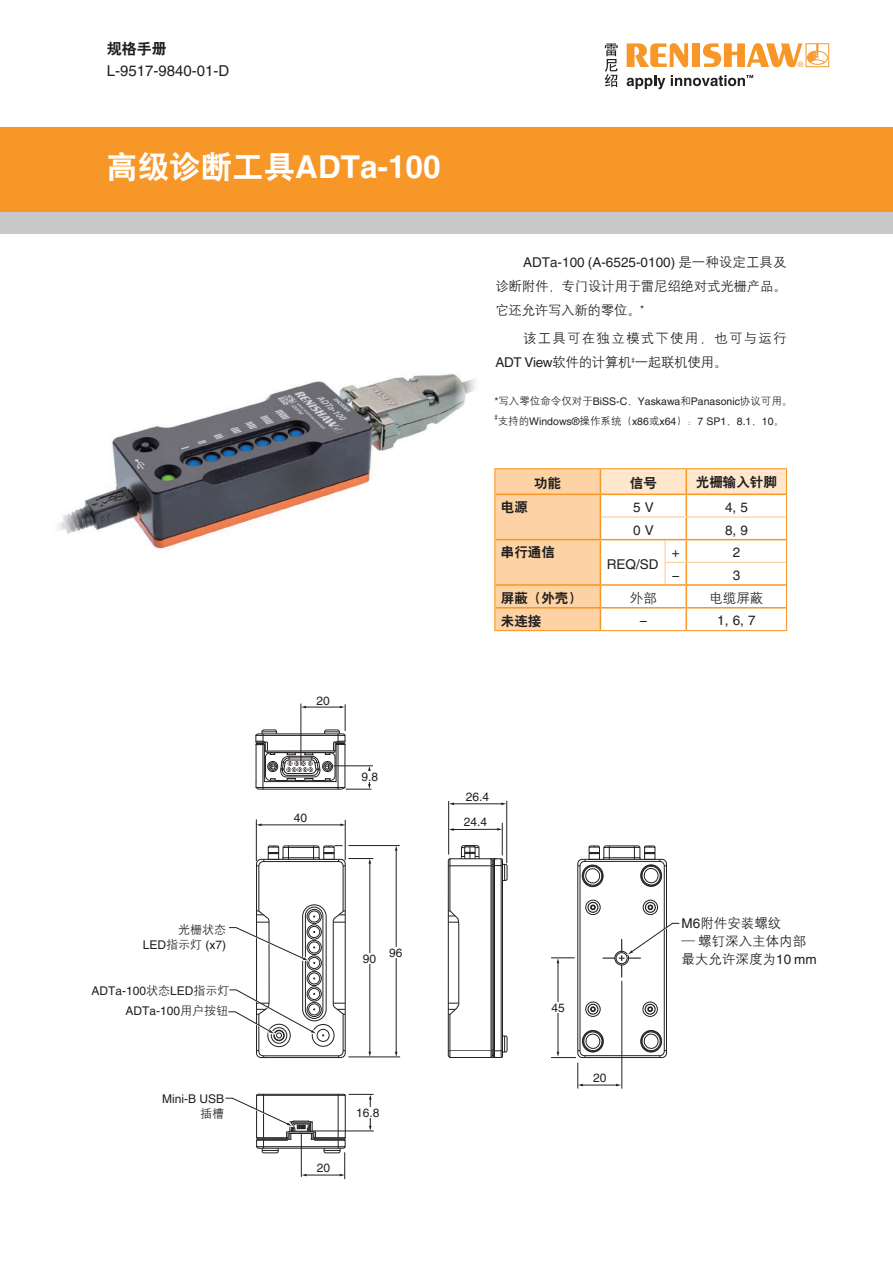
<style>
.page{position:relative;width:893px;height:1263px;background:#fff}
.page>*{position:absolute;margin:0;border:0;box-sizing:border-box;transform-origin:0 0}
.Document_title{font:700 31.5px "Helvetica LT Pro";color:#fff}
.Running_head_Roman{font:15px "Helvetica LT Pro";color:#231f20}
.Running_head_and_hea{font:15px "H Yb 2 gj";color:#231f20}
.Body_text_-_main__9{font:13.5px/23.5px "H Yg 2 gj";letter-spacing:-.02em;color:#231f20;text-align:justify}
.Body_text_-_main__9-2{font:13.5px/24px "H Yg 2 gj";letter-spacing:.09em;color:#231f20}
.Annotation_8_on_9__c{font:13.5px/18px "H Yg 2 gj";color:#231f20}
.Text_8_on_9_Roman__s{font:13.5px "Helvetica LT Pro";color:#231f20}
.Text_8_on_9_Roman__s-2{font:13.5px "H Yb 2 gj";color:#231f20}
.Text_8_on_9_Roman__s-3{font:13.5px "H Yg 2 gj";color:#231f20}
.Annotation_8_on_9__c-2{font:12px/14.1px "Helvetica LT Pro";color:#231f20;text-align:right}
.Annotation_8_on_9__c-3{font:12px "H Yg 2 gj";color:#231f20}
.Text_8_on_9_Roman__s-4{font:10.5px "Helvetica LT Pro";color:#231f20}
.s1{font-family:"H Yb 2 gj";font-weight:400}
.s2{font-family:"Helvetica LT Pro"}
.s3{font-family:"Helvetica LT Pro";font-size:10.5px}
.s4{font-family:"H Yg 2 gj"}
</style>
<div class="page">
<div style="left:0;top:128px;width:893px;height:85px;background:#f79727"></div>
<div style="left:0;top:213px;width:893px;height:21px;background:#c7c8ca"></div>
<svg style="left:494px;top:468px;width:293px;height:163px"></svg>
<hr style="left:686px;top:607px;width:100px;height:1px;background:#f79727">
<svg style="left:448px;top:845px;width:60px;height:213px"></svg>
<div style="left:577px;top:859px;width:90px;height:199px;border:1px solid #231f20;border-radius:4px"></div>
<hr style="left:578px;top:865px;width:89px;height:1px;background:#231f20">
<hr style="left:660px;top:859px;width:1px;height:198px;background:#231f20">
<hr style="left:578px;top:1050px;width:88px;height:1px;background:#231f20">
<div style="left:580px;top:861px;width:84px;height:195px;background:#fff;border-radius:4px"></div>
<div style="left:580px;top:861px;width:85px;height:195px;border:1px solid #231f20;border-radius:4px"></div>
<div style="left:586px;top:900px;width:14px;height:15px;border:1px solid #231f20;border-radius:50%"></div>
<div style="left:587px;top:902px;width:11px;height:11px;border:3px solid #231f20;border-radius:50%"></div>
<div style="left:589px;top:903px;width:8px;height:9px;border:2px solid #fff;border-radius:50%"></div>
<svg style="left:590px;top:905px;width:5px;height:4px"></svg>
<div style="left:643px;top:900px;width:15px;height:15px;border:1px solid #231f20;border-radius:50%"></div>
<div style="left:645px;top:902px;width:11px;height:11px;border:3px solid #231f20;border-radius:50%"></div>
<div style="left:646px;top:903px;width:9px;height:9px;border:2px solid #fff;border-radius:50%"></div>
<svg style="left:648px;top:905px;width:5px;height:4px"></svg>
<div style="left:586px;top:1002px;width:14px;height:14px;border:1px solid #231f20;border-radius:50%"></div>
<div style="left:587px;top:1004px;width:11px;height:11px;border:3px solid #231f20;border-radius:50%"></div>
<div style="left:589px;top:1005px;width:8px;height:8px;border:2px solid #fff;border-radius:50%"></div>
<svg style="left:590px;top:1007px;width:5px;height:4px"></svg>
<div style="left:643px;top:1002px;width:15px;height:14px;border:1px solid #231f20;border-radius:50%"></div>
<div style="left:645px;top:1004px;width:11px;height:11px;border:3px solid #231f20;border-radius:50%"></div>
<div style="left:646px;top:1005px;width:8px;height:8px;border:2px solid #fff;border-radius:50%"></div>
<svg style="left:648px;top:1007px;width:5px;height:4px"></svg>
<div style="left:640px;top:865px;width:22px;height:21px;border:1px solid #231f20;border-radius:50%"></div>
<svg style="left:582px;top:845px;width:79px;height:42px"></svg>
<div style="left:640px;top:1030px;width:22px;height:22px;border:1px solid #231f20;border-radius:50%"></div>
<svg style="left:640px;top:1030px;width:21px;height:22px"></svg>
<hr style="left:301px;top:703px;width:1px;height:62px;background:#231f20">
<hr style="left:448px;top:801px;width:1px;height:53px;background:#231f20">
<hr style="left:506px;top:801px;width:1px;height:62px;background:#231f20">
<hr style="left:502px;top:823px;width:1px;height:32px;background:#231f20">
<hr style="left:453px;top:803px;width:49px;height:1px;background:#231f20">
<svg style="left:449px;top:802px;width:5px;height:3px"></svg>
<hr style="left:453px;top:829px;width:45px;height:1px;background:#231f20">
<svg style="left:449px;top:828px;width:5px;height:3px"></svg>
<svg style="left:497px;top:828px;width:5px;height:3px"></svg>
<hr style="left:582px;top:1085px;width:35px;height:1px;background:#231f20">
<hr style="left:261px;top:825px;width:80px;height:1px;background:#231f20">
<svg style="left:257px;top:823px;width:5px;height:3px"></svg>
<svg style="left:340px;top:823px;width:5px;height:3px"></svg>
<hr style="left:333px;top:765px;width:40px;height:1px;background:#231f20">
<svg style="left:255px;top:704px;width:116px;height:86px"></svg>
<hr style="left:348px;top:845px;width:52px;height:1px;background:#231f20">
<hr style="left:396px;top:850px;width:1px;height:203px;background:#231f20">
<hr style="left:558px;top:962px;width:1px;height:91px;background:#231f20">
<hr style="left:348px;top:1057px;width:52px;height:1px;background:#231f20">
<svg style="left:551px;top:957px;width:24px;height:6px"></svg>
<hr style="left:256px;top:819px;width:1px;height:42px;background:#231f20">
<hr style="left:345px;top:820px;width:1px;height:40px;background:#231f20">
<svg style="left:603px;top:923px;width:77px;height:54px"></svg>
<hr style="left:313px;top:1131px;width:61px;height:1px;background:#231f20">
<hr style="left:622px;top:981px;width:1px;height:108px;background:#231f20">
<svg style="left:551px;top:1030px;width:52px;height:58px"></svg>
<svg style="left:225px;top:845px;width:148px;height:335px"></svg>
<div style="left:361px;top:772px;width:20px;height:10px;background:#fff"></div>
<div style="left:363px;top:953px;width:13px;height:10px;background:#fff"></div>
<div style="left:390px;top:947px;width:13px;height:10px;background:#fff"></div>
<div style="left:542px;top:1002px;width:31px;height:10px;background:#fff"></div>
<div style="left:354px;top:1108px;width:31px;height:10px;background:#fff"></div>
<img style="left:58px;top:374px;width:417px;height:175px">
<svg style="left:627px;top:43px;width:61px;height:24px"></svg>
<div style="left:692px;top:43px;width:8px;height:24px;background:#f79727"></div>
<svg style="left:627px;top:75px;width:38px;height:14px"></svg>
<div style="left:806px;top:43px;width:23px;height:24px;border:1px solid #f79727"></div>
<svg style="left:703px;top:43px;width:125px;height:24px"></svg>
<svg style="left:671px;top:75px;width:82px;height:11px"></svg>
<svg style="left:605px;top:43px;width:13px;height:44px"></svg>
<p class="Running_head_and_hea" style="left:107px;top:40px;width:61px">规格手册</p>
<p class="Running_head_Roman" style="left:107px;top:62px;width:124px">L-9517-9840-01-D</p>
<p class="Document_title" style="left:106px;top:148px;width:336px"><span class="s1">高级诊断工具</span>ADTa-100</p>
<p class="Annotation_8_on_9__c-2" style="left:316px;top:693px;width:15px">20</p>
<p class="Annotation_8_on_9__c-2" style="left:294px;top:811px;width:15px">40</p>
<p class="Annotation_8_on_9__c-2" style="left:362px;top:770px;width:18px">9.8</p>
<p class="Body_text_-_main__9" style="left:495px;top:251px;width:293px;text-indent:28px"><span class="s2">ADTa-100 (A-6525-0100)</span> 是一种设定工具及诊断附件，专门设计用于雷尼绍绝对式光栅产品。它还允许写入新的零位。<span class="s3">*</span></p>
<p class="Body_text_-_main__9-2" style="left:495px;top:326px;width:293px;text-indent:28px">该工具可在独立模式下使用，也可与运行<br><span class="s2">ADT View</span>软件的计算机<sup>‡</sup>一起联机使用。</p>
<p class="Text_8_on_9_Roman__s-4" style="left:494px;top:395px;width:300px">*<span class="s4">写入零位命令仅对于</span>BiSS-C<span class="s4">、</span>Yaskawa<span class="s4">和</span>Panasonic<span class="s4">协议可用。</span></p>
<p class="Text_8_on_9_Roman__s-4" style="left:494px;top:415px;width:291px"><sup>‡</sup><span class="s4">支持的</span>Windows®<span class="s4">操作系统（</span>x86<span class="s4">或</span>x64<span class="s4">）：</span>7 SP1<span class="s4">、</span>8.1<span class="s4">、</span>10<span class="s4">。</span></p>
<p class="Text_8_on_9_Roman__s-2" style="left:534px;top:476px;width:28px">功能</p>
<p class="Text_8_on_9_Roman__s-2" style="left:630px;top:476px;width:28px">信号</p>
<p class="Text_8_on_9_Roman__s-2" style="left:696px;top:475px;width:83px">光栅输入针脚</p>
<p class="Text_8_on_9_Roman__s-2" style="left:501px;top:500px;width:28px">电源</p>
<p class="Text_8_on_9_Roman__s" style="left:633px;top:499px;width:22px">5 V</p>
<p class="Text_8_on_9_Roman__s" style="left:725px;top:499px;width:24px">4, 5</p>
<p class="Text_8_on_9_Roman__s" style="left:633px;top:522px;width:22px">0 V</p>
<p class="Text_8_on_9_Roman__s" style="left:725px;top:522px;width:24px">8, 9</p>
<p class="Text_8_on_9_Roman__s-2" style="left:501px;top:546px;width:55px">串行通信</p>
<p class="Text_8_on_9_Roman__s" style="left:607px;top:556px;width:53px">REQ/SD</p>
<p class="Text_8_on_9_Roman__s" style="left:672px;top:545px;width:9px">+</p>
<p class="Text_8_on_9_Roman__s" style="left:733px;top:545px;width:9px">2</p>
<p class="Text_8_on_9_Roman__s" style="left:672px;top:567px;width:9px">−</p>
<p class="Text_8_on_9_Roman__s" style="left:733px;top:567px;width:9px">3</p>
<p class="Text_8_on_9_Roman__s-2" style="left:501px;top:591px;width:82px">屏蔽（外壳）</p>
<p class="Text_8_on_9_Roman__s-3" style="left:630px;top:591px;width:28px">外部</p>
<p class="Text_8_on_9_Roman__s-3" style="left:709px;top:591px;width:55px">电缆屏蔽</p>
<p class="Text_8_on_9_Roman__s-2" style="left:501px;top:614px;width:42px">未连接</p>
<p class="Text_8_on_9_Roman__s" style="left:639px;top:613px;width:9px">−</p>
<p class="Text_8_on_9_Roman__s" style="left:717px;top:613px;width:40px">1, 6, 7</p>
<p class="Annotation_8_on_9__c-2" style="left:466px;top:790px;width:25px">26.4</p>
<p class="Annotation_8_on_9__c-2" style="left:464px;top:815px;width:25px">24.4</p>
<p class="Annotation_8_on_9__c-3" style="left:178px;top:923px;width:49px">光栅状态</p>
<p class="Annotation_8_on_9__c-2" style="left:143px;top:938px;width:85px">LED<span class="s4">指示灯</span> (x7)</p>
<p class="Annotation_8_on_9__c-2" style="left:92px;top:984px;width:140px">ADTa-100<span class="s4">状态</span>LED<span class="s4">指示灯</span></p>
<p class="Annotation_8_on_9__c-2" style="left:125px;top:1004px;width:104px">ADTa-100<span class="s4">用户按钮</span></p>
<p class="Annotation_8_on_9__c-2" style="left:162px;top:1091px;width:64px">Mini-B USB<span class="s4">插槽</span></p>
<p class="Annotation_8_on_9__c-2" style="left:363px;top:952px;width:15px">90</p>
<p class="Annotation_8_on_9__c-2" style="left:389px;top:945px;width:15px">96</p>
<p class="Annotation_8_on_9__c-2" style="left:317px;top:1161px;width:15px">20</p>
<p class="Annotation_8_on_9__c-2" style="left:356px;top:1106px;width:25px">16.8</p>
<p class="Annotation_8_on_9__c-2" style="left:551px;top:1001px;width:15px">45</p>
<p class="Annotation_8_on_9__c-2" style="left:593px;top:1071px;width:15px">20</p>
<p class="Annotation_8_on_9__c" style="left:682px;top:914px;width:101px"><span class="s2">M6</span>附件安装螺纹</p>
<p class="Annotation_8_on_9__c" style="left:682px;top:932px;width:137px">— 螺钉深入主体内部最大允许深度为<span class="s2">10 mm</span></p>
</div>
